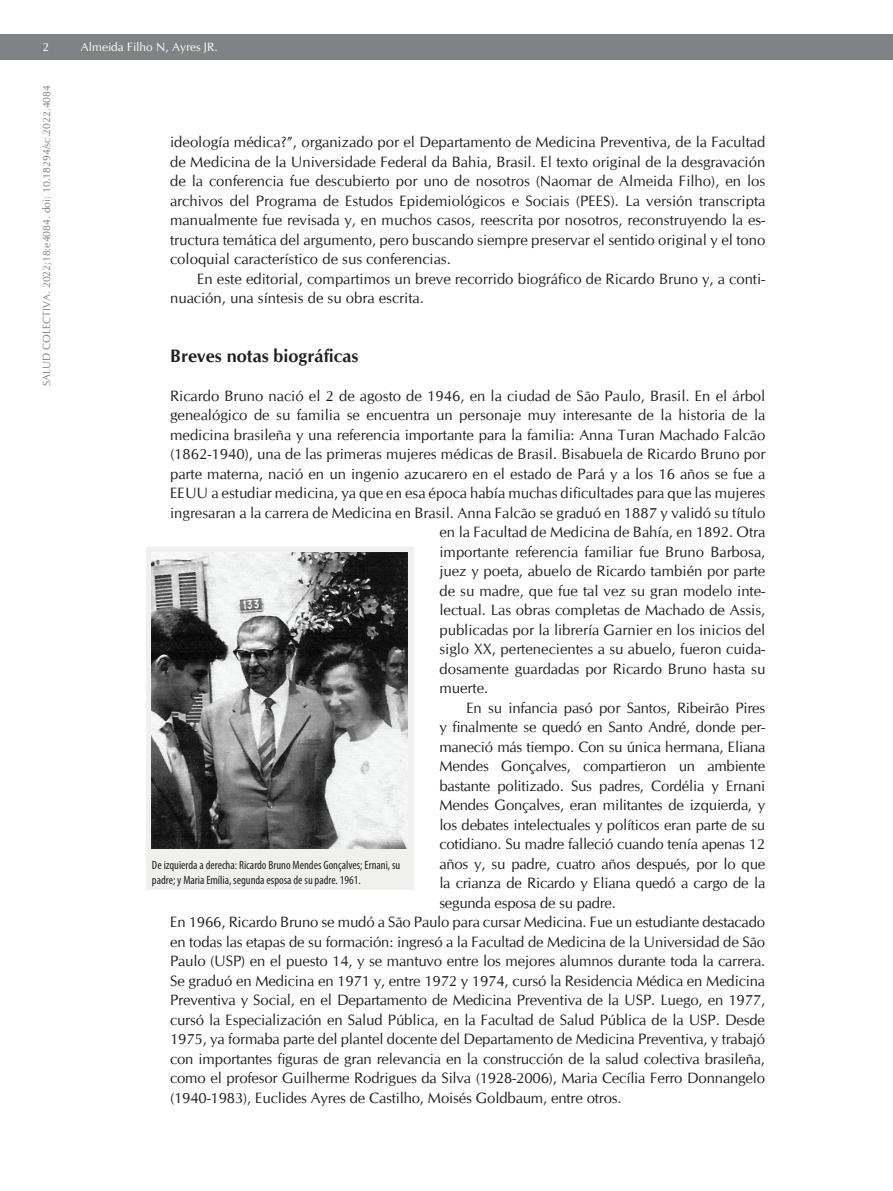
<style>
.page{position:relative;width:893px;height:1191px;background:#fff}
.page>*{position:absolute;margin:0;border:0;box-sizing:border-box;transform-origin:0 0}
.t1{font:700 18px "CG Omega";color:#231f20}
.t2{font:15px/19.5px "CG Omega";letter-spacing:-.01em;color:#231f20;text-align:justify}
.t3{font:condensed 12px/14.4px "Myriad Pro";color:#231f20}
.t4{font:12px "CG Omega";color:#fff}
.t5{font:10.5px "CG Omega";color:#808285}
</style>
<div class="page">
<div style="left:0;top:34px;width:893px;height:26px;background:#808285"></div>
<div style="left:146px;top:547px;width:268px;height:342px;background:#f0f1ef"></div>
<img style="left:152px;top:552px;width:255px;height:296px">
<p class="t4" style="left:43px;top:40px;width:8px">2</p>
<p class="t4" style="left:81px;top:40px;width:139px">Almeida Filho N, Ayres JR.</p>
<p class="t5" style="left:40px;top:386px;width:303px;rotate:-90deg">SALUD COLECTIVA. 2022;18:e4084. doi: 10.18294/sc.2022.4084</p>
<p class="t2" style="left:170px;top:132px;width:597px">ideología médica?”, organizado por el Departamento de Medicina Preventiva, de la Facultad de Medicina de la Universidade Federal da Bahia, Brasil. El texto original de la desgravación de la conferencia fue descubierto por uno de nosotros (Naomar de Almeida Filho), en los archivos del Programa de Estudos Epidemiológicos e Sociais (PEES). La versión transcripta manualmente fue revisada y, en muchos casos, reescrita por nosotros, reconstruyendo la es&shy;tructura temática del argumento, pero buscando siempre preservar el sentido original y el tono coloquial característico de sus conferencias.</p>
<p class="t2" style="left:170px;top:269px;width:597px;text-indent:27px">En este editorial, compartimos un breve recorrido biográfico de Ricardo Bruno y, a conti&shy;nuación, una síntesis de su obra escrita.</p>
<p class="t1" style="left:170px;top:344px;width:190px">Breves notas biográficas</p>
<p class="t2" style="left:170px;top:386px;width:597px">Ricardo Bruno nació el 2 de agosto de 1946, en la ciudad de São Paulo, Brasil. En el árbol</p>
<p class="t2" style="left:170px;top:405px;width:597px">genealógico de su familia se encuentra un personaje muy interesante de la historia de la</p>
<p class="t2" style="left:170px;top:425px;width:597px">medicina brasileña y una referencia importante para la familia: Anna Turan Machado Falcão</p>
<p class="t2" style="left:170px;top:444px;width:597px">(1862-1940), una de las primeras mujeres médicas de Brasil. Bisabuela de Ricardo Bruno por</p>
<p class="t2" style="left:170px;top:464px;width:597px">parte materna, nació en un ingenio azucarero en el estado de Pará y a los 16 años se fue a</p>
<p class="t2" style="left:170px;top:483px;width:597px">EEUU a estudiar medicina, ya que en esa época había muchas dificultades para que las mujeres</p>
<p class="t2" style="left:170px;top:503px;width:597px">ingresaran a la carrera de Medicina en Brasil. Anna Falcão se graduó en 1887 y validó su título</p>
<p class="t2" style="left:439px;top:522px;width:327px">en la Facultad de Medicina de Bahía, en 1892. Otra</p>
<p class="t2" style="left:439px;top:542px;width:327px">importante referencia familiar fue Bruno Barbosa,</p>
<p class="t2" style="left:439px;top:561px;width:327px">juez y poeta, abuelo de Ricardo también por parte</p>
<p class="t2" style="left:439px;top:581px;width:327px">de su madre, que fue tal vez su gran modelo inte-</p>
<p class="t2" style="left:439px;top:600px;width:327px">lectual. Las obras completas de Machado de Assis,</p>
<p class="t2" style="left:439px;top:620px;width:327px">publicadas por la librería Garnier en los inicios del</p>
<p class="t2" style="left:439px;top:639px;width:327px">siglo XX, pertenecientes a su abuelo, fueron cuida-</p>
<p class="t2" style="left:439px;top:659px;width:327px">dosamente guardadas por Ricardo Bruno hasta su</p>
<p class="t2" style="left:439px;top:678px;width:50px">muerte.</p>
<p class="t2" style="left:466px;top:698px;width:300px">En su infancia pasó por Santos, Ribeirão Pires</p>
<p class="t2" style="left:439px;top:717px;width:327px">y finalmente se quedó en Santo André, donde per-</p>
<p class="t2" style="left:439px;top:737px;width:327px">maneció más tiempo. Con su única hermana, Eliana</p>
<p class="t2" style="left:439px;top:756px;width:327px">Mendes Gonçalves, compartieron un ambiente</p>
<p class="t2" style="left:439px;top:776px;width:327px">bastante politizado. Sus padres, Cordélia y Ernani</p>
<p class="t2" style="left:439px;top:795px;width:327px">Mendes Gonçalves, eran militantes de izquierda, y</p>
<p class="t2" style="left:439px;top:815px;width:327px">los debates intelectuales y políticos eran parte de su</p>
<p class="t2" style="left:439px;top:834px;width:327px">cotidiano. Su madre falleció cuando tenía apenas 12</p>
<p class="t2" style="left:439px;top:854px;width:327px">años y, su padre, cuatro años después, por lo que</p>
<p class="t2" style="left:439px;top:873px;width:327px">la crianza de Ricardo y Eliana quedó a cargo de la</p>
<p class="t2" style="left:439px;top:893px;width:178px">segunda esposa de su padre.</p>
<p class="t2" style="left:170px;top:912px;width:596px">En 1966, Ricardo Bruno se mudó a São Paulo para cursar Medicina. Fue un estudiante destacado</p>
<p class="t2" style="left:170px;top:932px;width:596px">en todas las etapas de su formación: ingresó a la Facultad de Medicina de la Universidad de São</p>
<p class="t2" style="left:170px;top:951px;width:597px">Paulo (USP) en el puesto 14, y se mantuvo entre los mejores alumnos durante toda la carrera.</p>
<p class="t2" style="left:170px;top:971px;width:596px">Se graduó en Medicina en 1971 y, entre 1972 y 1974, cursó la Residencia Médica en Medicina</p>
<p class="t2" style="left:170px;top:990px;width:597px">Preventiva y Social, en el Departamento de Medicina Preventiva de la USP. Luego, en 1977,</p>
<p class="t2" style="left:170px;top:1010px;width:596px">cursó la Especialización en Salud Pública, en la Facultad de Salud Pública de la USP. Desde</p>
<p class="t2" style="left:170px;top:1029px;width:596px">1975, ya formaba parte del plantel docente del Departamento de Medicina Preventiva, y trabajó</p>
<p class="t2" style="left:170px;top:1049px;width:596px">con importantes figuras de gran relevancia en la construcción de la salud colectiva brasileña,</p>
<p class="t2" style="left:170px;top:1068px;width:597px">como el profesor Guilherme Rodrigues da Silva (1928-2006), Maria Cecília Ferro Donnangelo</p>
<p class="t2" style="left:170px;top:1088px;width:453px">(1940-1983), Euclides Ayres de Castilho, Moisés Goldbaum, entre otros.</p>
<p class="t3" style="left:152px;top:858px;width:250px">De izquierda a derecha: Ricardo Bruno Mendes Gonçalves; Ernani, su padre; y Maria Emília, segunda esposa de su padre. 1961.</p>
</div>
